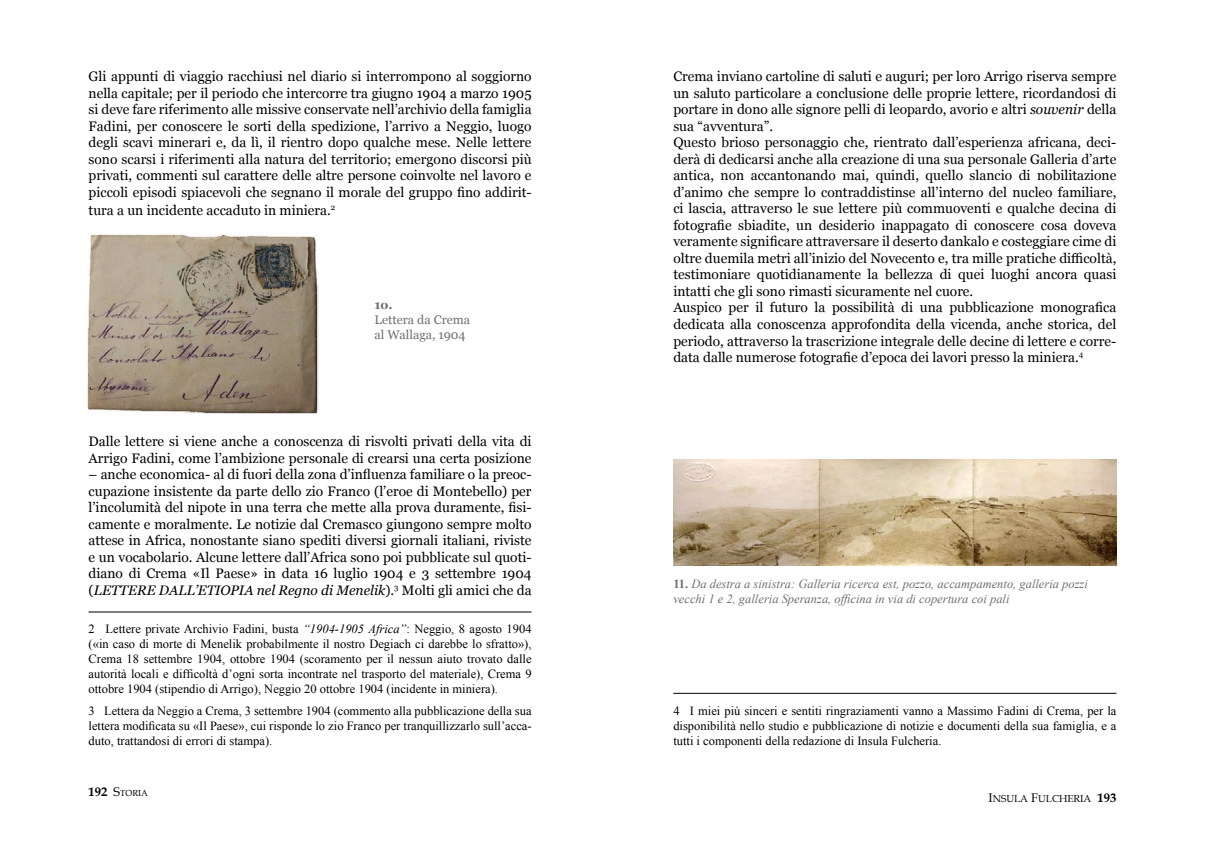
<style>
.page{position:relative;width:1205px;height:851px;background:#fff}
.page>*{position:absolute;margin:0;border:0;box-sizing:border-box;transform-origin:0 0}
.t1{font:13.75px/16.5px "Georgia";color:#000;text-align:justify}
.t2{font:12.5px/15px "Times New Roman";color:#000;text-align:justify}
.t3{font:italic 12.5px/15px "Times New Roman";color:#706f6f}
.t4{font:12.5px/15px "Georgia";color:#706f6f}
.t5{font:700 12.5px "Georgia";color:#706f6f}
.t6{font:10px "Book Antiqua";color:#000}
.t7{font:8.75px "Book Antiqua";color:#000}
.s1{font-style:italic}
.s2{font-weight:700;font-size:12.5px}
.s3{font-size:12.5px}
.s4{font-weight:700;font-style:normal}
</style>
<div class="page">
<hr style="left:89px;top:611px;width:442px;height:1px;background:#000">
<hr style="left:673px;top:693px;width:443px;height:1px;background:#000">
<img style="left:88px;top:234px;width:230px;height:180px">
<img style="left:673px;top:459px;width:443px;height:106px">
<p class="t1" style="left:89px;top:69px;width:444px">Gli appunti di viaggio racchiusi nel diario si interrompono al soggiorno nella capitale; per il periodo che intercorre tra giugno 1904 a marzo 1905 si deve fare riferimento alle missive conservate nell’archivio della famiglia Fadini, per conoscere le sorti della spedizione, l’arrivo a Neggio, luogo degli scavi minerari e, da lì, il rientro dopo qualche mese. Nelle lettere sono scarsi i riferimenti alla natura del territorio; emergono discorsi più privati, commenti sul carattere delle altre persone coinvolte nel lavoro e piccoli episodi spiacevoli che segnano il morale del gruppo fino addirit-</p>
<p class="t1" style="left:89px;top:202px;width:248px">tura a un incidente accaduto in miniera.<sup>2</sup></p>
<p class="t5" style="left:374px;top:297px;width:20px">1o.</p>
<p class="t4" style="left:374px;top:312px;width:97px">Lettera da Crema al Wallaga, 1904</p>
<p class="t1" style="left:89px;top:433px;width:444px">Dalle lettere si viene anche a conoscenza di risvolti privati della vita di<br>Arrigo Fadini, come l’ambizione personale di crearsi una certa posizione</p>
<p class="t1" style="left:89px;top:466px;width:444px">– anche economica- al di fuori della zona d’influenza familiare o la preoc&shy;cupazione insistente da parte dello zio Franco (l’eroe di Montebello) per l’incolumità del nipote in una terra che mette alla prova duramente, fisi&shy;camente e moralmente. Le notizie dal Cremasco giungono sempre molto attese in Africa, nonostante siano spediti diversi giornali italiani, riviste e un vocabolario. Alcune lettere dall’Africa sono poi pubblicate sul quoti&shy;diano di Crema «Il Paese» in data 16 luglio 1904 e 3 settembre 1904 (<span class="s1">LETTERE DALL’ETIOPIA nel Regno di Menelik</span>).<sup>3</sup> Molti gli amici che da</p>
<p class="t2" style="left:89px;top:621px;width:444px">2 Lettere private Archivio Fadini, busta <span class="s1">“1904-1905 Africa”</span>: Neggio, 8 agosto 1904 («in caso di morte di Menelik probabilmente il nostro Degiach ci darebbe lo sfratto»), Crema 18 settembre 1904, ottobre 1904 (scoramento per il nessun aiuto trovato dalle autorità locali e difficoltà d’ogni sorta incontrate nel trasporto del materiale), Crema 9 ottobre 1904 (stipendio di Arrigo), Neggio 20 ottobre 1904 (incidente in miniera).</p>
<p class="t2" style="left:89px;top:702px;width:444px">3 Lettera da Neggio a Crema, 3 settembre 1904 (commento alla pubblicazione della sua lettera modificata su «Il Paese», cui risponde lo zio Franco per tranquillizzarlo sull’acca&shy;duto, trattandosi di errori di stampa).</p>
<p class="t7" style="left:89px;top:787px;width:61px"><span class="s2">192</span> <span class="s3">S</span>TORIA</p>
<p class="t1" style="left:673px;top:69px;width:444px;text-align:left">Crema inviano cartoline di saluti e auguri; per loro Arrigo riserva sempre un saluto particolare a conclusione delle proprie lettere, ricordandosi di portare in dono alle signore pelli di leopardo, avorio e altri <span class="s1">souvenir</span> della sua “avventura”.<br>Questo brioso personaggio che, rientrato dall’esperienza africana, deci&shy;derà di dedicarsi anche alla creazione di una sua personale Galleria d’arte antica, non accantonando mai, quindi, quello slancio di nobilitazione d’animo che sempre lo contraddistinse all’interno del nucleo familiare, ci lascia, attraverso le sue lettere più commuoventi e qualche decina di fotografie sbiadite, un desiderio inappagato di conoscere cosa doveva veramente significare attraversare il deserto dankalo e costeggiare cime di oltre duemila metri all’inizio del Novecento e, tra mille pratiche difficoltà, testimoniare quotidianamente la bellezza di quei luoghi ancora quasi intatti che gli sono rimasti sicuramente nel cuore.<br>Auspico per il futuro la possibilità di una pubblicazione monografica dedicata alla conoscenza approfondita della vicenda, anche storica, del periodo, attraverso la trascrizione integrale delle decine di lettere e corre&shy;data dalle numerose fotografie d’epoca dei lavori presso la miniera.<sup>4</sup></p>
<p class="t3" style="left:673px;top:576px;width:416px"><span class="s4">11.</span> Da destra a sinistra: Galleria ricerca est, pozzo, accampamento, galleria pozzi vecchi 1 e 2, galleria Speranza, officina in via di copertura coi pali</p>
<p class="t2" style="left:673px;top:702px;width:444px">4 I miei più sinceri e sentiti ringraziamenti vanno a Massimo Fadini di Crema, per la disponibilità nello studio e pubblicazione di notizie e documenti della sua famiglia, e a tutti i componenti della redazione di Insula Fulcheria.</p>
<p class="t6" style="left:988px;top:791px;width:129px"><span class="s3">I</span>NSULA <span class="s3">F</span>ULCHERIA <span class="s2">193</span></p>
</div>
